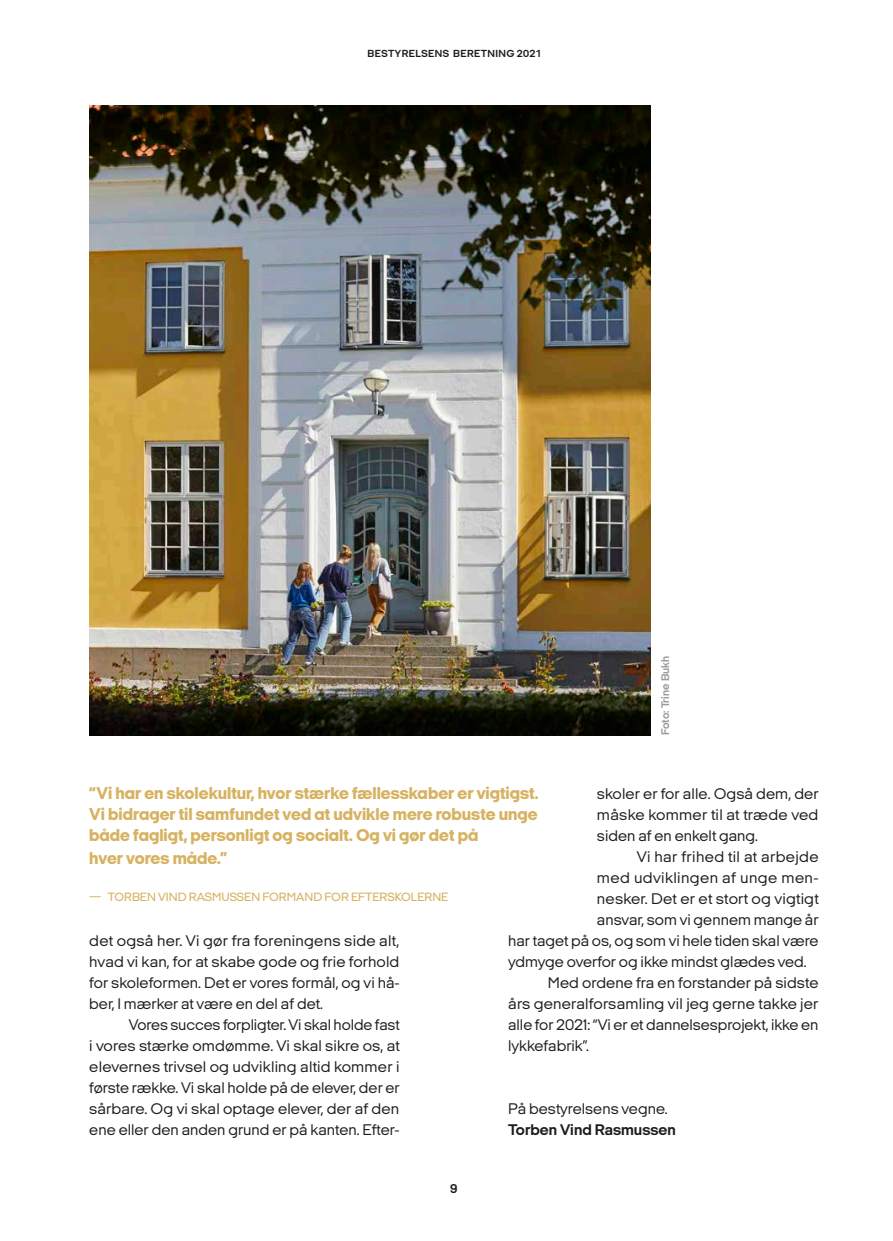
<style>
.page{position:relative;width:893px;height:1241px;background:#fff}
.page>*{position:absolute;margin:0;border:0;box-sizing:border-box;transform-origin:0 0}
.t1{font:800 17.5px/21.3px "Italian Plate No 2 Expanded";color:#d6b261}
.t2{font:15.75px/21px "Italian Plate No 2 Expanded";color:#1d1d1b;text-align:justify}
.t3{font:15.75px "Italian Plate No 2 Expanded";letter-spacing:.02em;color:#1d1d1b}
.t4{font:700 15.75px "Italian Plate No 2 Expanded";color:#1d1d1b}
.t5{font:700 13.12px "Italian Plate No 2 Expanded";color:#1d1d1b}
.t6{font:500 12.25px "Italian Plate No 2 Expanded";color:#d6b261}
.t7{font:700 11.38px "Italian Plate No 2 Expanded";color:#9d9d9d}
.t8{font:700 10.5px "Italian Plate No 2 Expanded";letter-spacing:.045em;color:#1d1d1b}
</style>
<div class="page">
<img style="left:89px;top:105px;width:562px;height:630px">
<p class="t8" style="left:367px;top:48px;width:176px">BESTYRELSENS BERETNING 2021</p>
<p class="t7" style="left:659px;top:735px;width:81px;rotate:-90deg">Foto: Trine Bukh</p>
<p class="t1" style="left:89px;top:782px;width:451px">“Vi har en skolekultur, hvor stærke fællesskaber er vigtigst.<br>Vi bidrager til samfundet ved at udvikle mere robuste unge både fagligt, personligt og socialt. Og vi gør det på<br>hver vores måde.”</p>
<p class="t6" style="left:89px;top:890px;width:361px">— TORBEN VIND RASMUSSEN FORMAND FOR EFTERSKOLERNE</p>
<p class="t2" style="left:89px;top:929px;width:312px">det også her. Vi gør fra foreningens side alt, hvad vi kan, for at skabe gode og frie forhold for skoleformen. Det er vores formål, og vi hå&shy;ber, I mærker at være en del af det.</p>
<p class="t2" style="left:89px;top:1013px;width:312px;text-indent:40px">Vores succes forpligter. Vi skal holde fast i vores stærke omdømme. Vi skal sikre os, at elevernes trivsel og udvikling altid kommer i første række. Vi skal holde på de elever, der er sårbare. Og vi skal optage elever, der af den ene eller den anden grund er på kanten. Efter-</p>
<p class="t2" style="left:597px;top:782px;width:223px">skoler er for alle. Også dem, der måske kommer til at træde ved siden af en enkelt gang.</p>
<p class="t3" style="left:637px;top:847px;width:183px">Vi har frihed til at arbejde</p>
<p class="t3" style="left:597px;top:868px;width:223px">med udviklingen af unge men-</p>
<p class="t2" style="left:597px;top:887px;width:223px">nesker. Det er et stort og vigtigt</p>
<p class="t2" style="left:597px;top:908px;width:223px">ansvar, som vi gennem mange år</p>
<p class="t2" style="left:508px;top:929px;width:312px">har taget på os, og som vi hele tiden skal være</p>
<p class="t2" style="left:508px;top:950px;width:300px">ydmyge overfor og ikke mindst glædes ved.</p>
<p class="t2" style="left:548px;top:971px;width:272px">Med ordene fra en forstander på sidste</p>
<p class="t2" style="left:508px;top:992px;width:312px">års generalforsamling vil jeg gerne takke jer</p>
<p class="t2" style="left:508px;top:1013px;width:312px">alle for 2021: “Vi er et dannelsesprojekt, ikke en</p>
<p class="t2" style="left:508px;top:1034px;width:82px">lykkefabrik”.</p>
<p class="t2" style="left:508px;top:1097px;width:161px">På bestyrelsens vegne.</p>
<p class="t4" style="left:508px;top:1120px;width:169px">Torben Vind Rasmussen</p>
<p class="t5" style="left:450px;top:1181px;width:9px">9</p>
</div>
